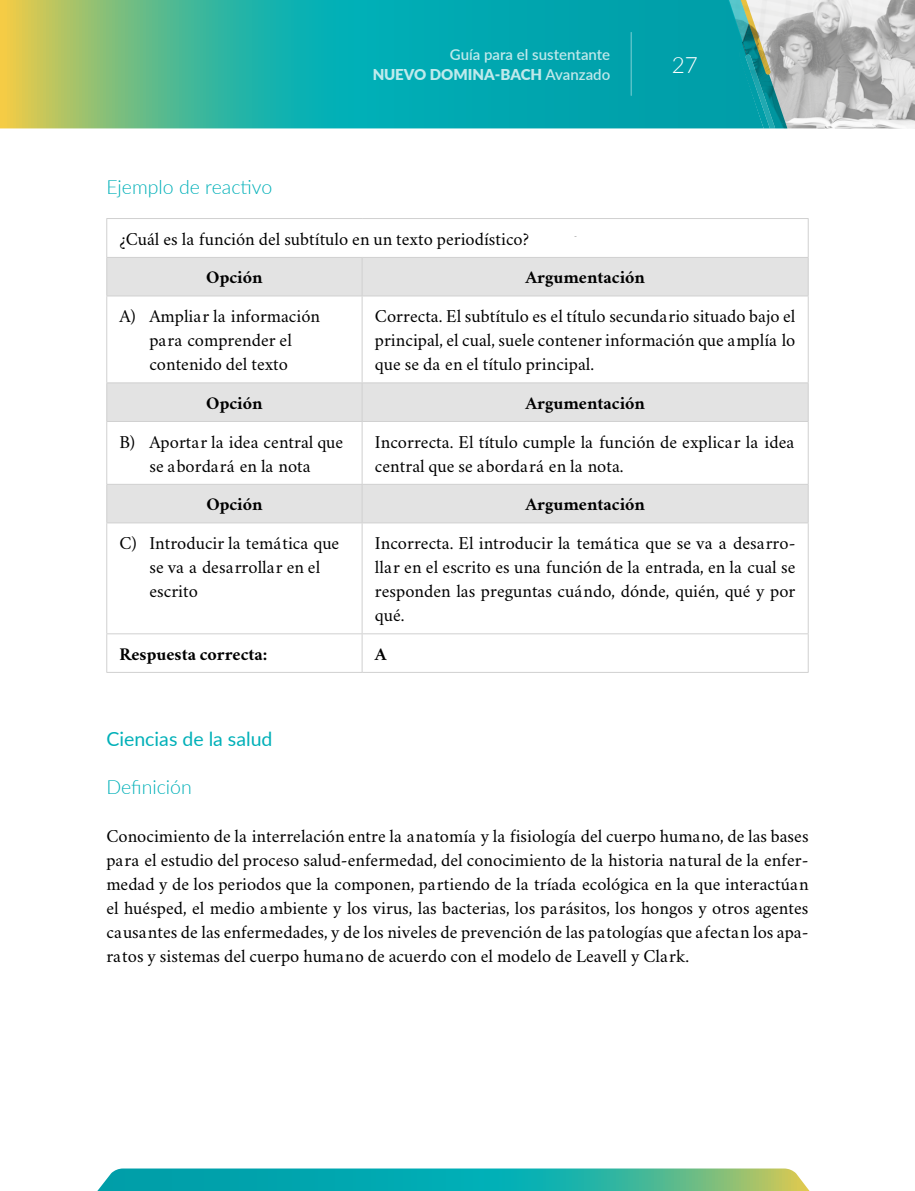
<style>
.page{position:relative;width:915px;height:1191px;background:#fff}
.page>*{position:absolute;margin:0;border:0;box-sizing:border-box;transform-origin:0 0}
.t1{font:300 22.5px "Lato";color:#fff}
.t2{font:300 19.5px "Lato";color:#00b0b8}
.t3{font:19.5px "Lato";color:#00b0b8}
.t4{font:18px/24px "Crimson";color:#000;text-align:justify}
.t5{font:700 18px "Crimson";color:#000}
.t6{font:600 15px/19.5px "Lato";color:#fff;text-align:right}
.s1{font-weight:900}
</style>
<div class="page">
<svg style="left:0;top:0;width:721px;height:128px;background:#2daf9d"></svg>
<svg style="left:721px;top:0;width:193px;height:128px;background:#9ababa"></svg>
<hr style="left:630px;top:32px;width:1px;height:63px;background:#fff">
<svg style="left:97px;top:1168px;width:712px;height:23px;background:#2fb2a5"></svg>
<svg style="left:107px;top:258px;width:700px;height:264px"></svg>
<hr style="left:106px;top:218px;width:256px;height:1px;background:#d0d0d0">
<hr style="left:106px;top:219px;width:1px;height:38px;background:#d0d0d0">
<hr style="left:362px;top:218px;width:446px;height:1px;background:#d0d0d0">
<hr style="left:807px;top:219px;width:1px;height:38px;background:#d0d0d0">
<hr style="left:361px;top:258px;width:1px;height:38px;background:#d0d0d0">
<hr style="left:106px;top:296px;width:1px;height:86px;background:#d0d0d0">
<hr style="left:361px;top:296px;width:1px;height:86px;background:#d0d0d0">
<hr style="left:807px;top:296px;width:1px;height:86px;background:#d0d0d0">
<hr style="left:361px;top:383px;width:1px;height:38px;background:#d0d0d0">
<hr style="left:106px;top:422px;width:1px;height:62px;background:#d0d0d0">
<hr style="left:361px;top:422px;width:1px;height:62px;background:#d0d0d0">
<hr style="left:807px;top:422px;width:1px;height:62px;background:#d0d0d0">
<hr style="left:361px;top:485px;width:1px;height:37px;background:#d0d0d0">
<hr style="left:106px;top:523px;width:1px;height:110px;background:#d0d0d0">
<hr style="left:361px;top:523px;width:1px;height:110px;background:#d0d0d0">
<hr style="left:807px;top:523px;width:1px;height:110px;background:#d0d0d0">
<hr style="left:106px;top:633px;width:256px;height:1px;background:#d0d0d0">
<hr style="left:106px;top:634px;width:1px;height:38px;background:#d0d0d0">
<hr style="left:362px;top:633px;width:446px;height:1px;background:#d0d0d0">
<hr style="left:361px;top:634px;width:1px;height:38px;background:#d0d0d0">
<hr style="left:807px;top:634px;width:1px;height:38px;background:#d0d0d0">
<hr style="left:106px;top:672px;width:256px;height:1px;background:#d0d0d0">
<hr style="left:362px;top:672px;width:446px;height:1px;background:#d0d0d0">
<hr style="left:106px;top:257px;width:256px;height:1px;background:#d0d0d0">
<hr style="left:106px;top:258px;width:1px;height:38px;background:#d0d0d0">
<hr style="left:362px;top:257px;width:446px;height:1px;background:#d0d0d0">
<hr style="left:807px;top:258px;width:1px;height:38px;background:#d0d0d0">
<hr style="left:106px;top:296px;width:256px;height:1px;background:#d0d0d0">
<hr style="left:362px;top:296px;width:446px;height:1px;background:#d0d0d0">
<hr style="left:106px;top:382px;width:256px;height:1px;background:#d0d0d0">
<hr style="left:106px;top:383px;width:1px;height:38px;background:#d0d0d0">
<hr style="left:362px;top:382px;width:446px;height:1px;background:#d0d0d0">
<hr style="left:807px;top:383px;width:1px;height:38px;background:#d0d0d0">
<hr style="left:106px;top:421px;width:256px;height:1px;background:#d0d0d0">
<hr style="left:362px;top:421px;width:446px;height:1px;background:#d0d0d0">
<hr style="left:106px;top:484px;width:256px;height:1px;background:#d0d0d0">
<hr style="left:106px;top:485px;width:1px;height:37px;background:#d0d0d0">
<hr style="left:362px;top:484px;width:446px;height:1px;background:#d0d0d0">
<hr style="left:807px;top:485px;width:1px;height:37px;background:#d0d0d0">
<hr style="left:106px;top:522px;width:256px;height:1px;background:#d0d0d0">
<hr style="left:362px;top:522px;width:446px;height:1px;background:#d0d0d0">
<p class="t6" style="left:372px;top:44px;width:239px">Guía para el sustentante<br><span class="s1">NUEVO DOMINA-BACH</span> Avanzado</p>
<p class="t1" style="left:671px;top:49px;width:28px">27</p>
<p class="t2" style="left:106px;top:174px;width:167px">Ejemplo de reactivo</p>
<p class="t4" style="left:119px;top:226px;width:411px">¿Cuál es la función del subtítulo en un texto periodístico?</p>
<p class="t5" style="left:206px;top:264px;width:58px">Opción</p>
<p class="t5" style="left:525px;top:264px;width:121px">Argumentación</p>
<p class="t4" style="left:119px;top:303px;width:202px;text-align:center">A) Ampliar la información para comprender el contenido del texto</p>
<p class="t4" style="left:375px;top:303px;width:422px">Correcta. El subtítulo es el título secundario situado bajo el principal, el cual, suele contener información que amplía lo que se da en el título principal.</p>
<p class="t5" style="left:206px;top:389px;width:58px">Opción</p>
<p class="t5" style="left:525px;top:389px;width:121px">Argumentación</p>
<p class="t4" style="left:119px;top:428px;width:225px;text-align:center">B) Aportar la idea central que se abordará en la nota</p>
<p class="t4" style="left:375px;top:428px;width:420px">Incorrecta. El título cumple la función de explicar la idea central que se abordará en la nota.</p>
<p class="t5" style="left:206px;top:490px;width:58px">Opción</p>
<p class="t5" style="left:525px;top:490px;width:121px">Argumentación</p>
<p class="t4" style="left:149px;top:530px;width:191px;text-align:left;text-indent:-30px">C) Introducir la temática que se va a desarrollar en el escrito</p>
<p class="t4" style="left:375px;top:530px;width:422px">Incorrecta. El introducir la temática que se va a desarro&shy;llar en el escrito es una función de la entrada, en la cual se responden las preguntas cuándo, dónde, quién, qué y por qué.</p>
<p class="t5" style="left:119px;top:640px;width:149px">Respuesta correcta:</p>
<p class="t5" style="left:375px;top:640px;width:13px">A</p>
<p class="t3" style="left:106px;top:725px;width:168px">Ciencias de la salud</p>
<p class="t2" style="left:106px;top:774px;width:87px">Definición</p>
<p class="t4" style="left:106px;top:823px;width:703px">Conocimiento de la interrelación entre la anatomía y la fisiología del cuerpo humano, de las bases para el estudio del proceso salud-enfermedad, del conocimiento de la historia natural de la enfer&shy;medad y de los periodos que la componen, partiendo de la tríada ecológica en la que interactúan el huésped, el medio ambiente y los virus, las bacterias, los parásitos, los hongos y otros agentes causantes de las enfermedades, y de los niveles de prevención de las patologías que afectan los apa&shy;ratos y sistemas del cuerpo humano de acuerdo con el modelo de Leavell y Clark.</p>
</div>
